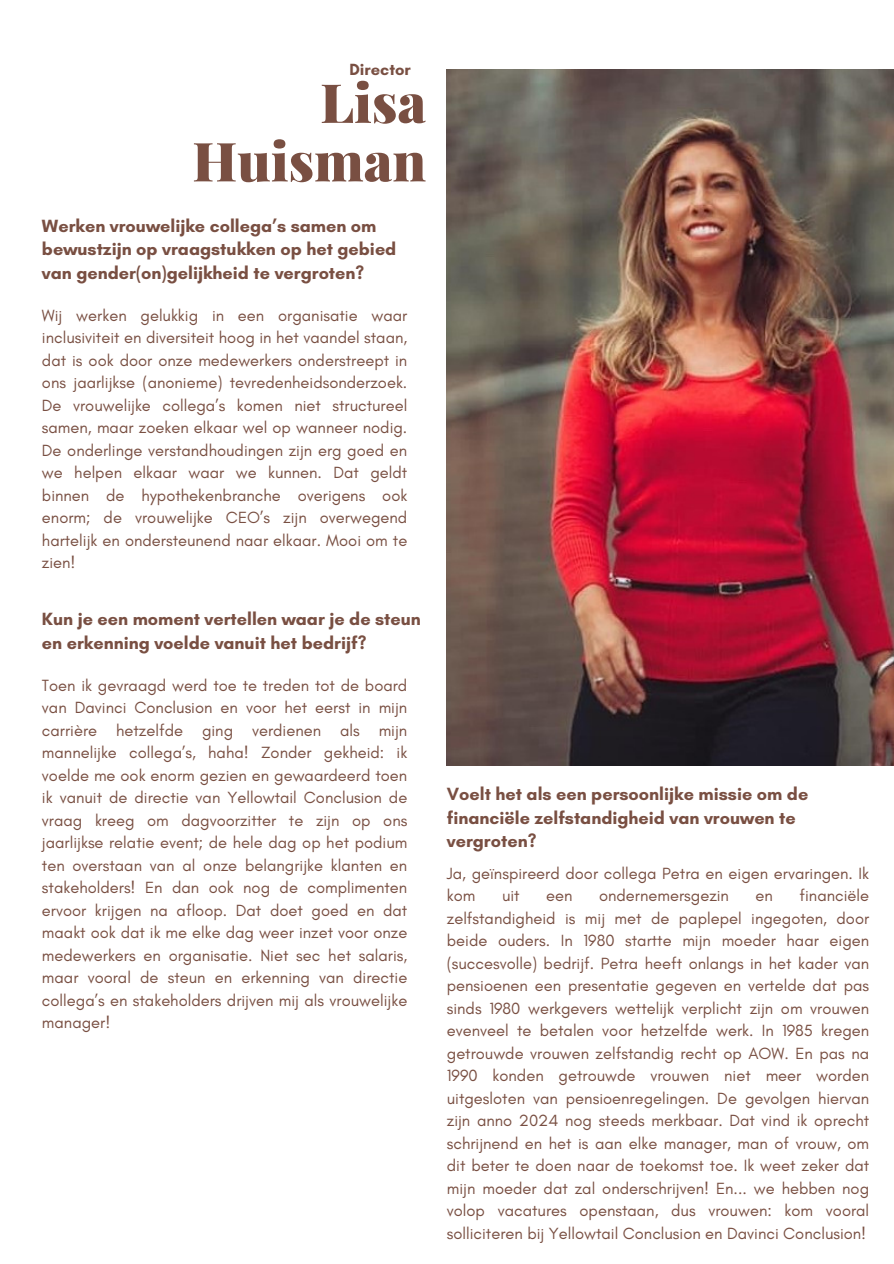
<style>
.page{position:relative;width:894px;height:1264px;background:#fff}
.page>*{position:absolute;margin:0;border:0;box-sizing:border-box;transform-origin:0 0}
.t1{font:900 54px/58.5px "Playfair Display";color:#794f42;text-align:right}
.t2{font:700 18px/23.7px "Glacial Indifference";color:#794f42}
.t3{font:16.5px/22.5px "Glacial Indifference";color:#794f42;text-align:justify}
.t4{font:700 16.5px "Glacial Indifference";color:#794f42}
</style>
<div class="page">
<img style="left:446px;top:70px;width:447px;height:695px">
<h2 class="t4" style="left:349px;top:60px;width:63px">Director</h2>
<h2 class="t1" style="left:192px;top:71px;width:235px">Lisa<br>Huisman</h2>
<p class="t2" style="left:42px;top:213px;width:356px">Werken vrouwelijke collega’s samen om bewustzijn op vraagstukken op het gebied van gender(on)gelijkheid te vergroten?</p>
<h1 class="t3" style="left:42px;top:304px;width:367px">Wij werken gelukkig in een organisatie waar inclusiviteit en diversiteit hoog in het vaandel staan, dat is ook door onze medewerkers onderstreept in ons jaarlijkse (anonieme) tevredenheidsonderzoek.<br>De vrouwelijke collega’s komen niet structureel samen, maar zoeken elkaar wel op wanneer nodig.<br>De onderlinge verstandhoudingen zijn erg goed en we helpen elkaar waar we kunnen. Dat geldt binnen de hypothekenbranche overigens ook enorm; de vrouwelijke CEO’s zijn overwegend hartelijk en ondersteunend naar elkaar. Mooi om te zien!</h1>
<h2 class="t2" style="left:42px;top:607px;width:380px">Kun je een moment vertellen waar je de steun en erkenning voelde vanuit het bedrijf?</h2>
<p class="t3" style="left:42px;top:673px;width:367px">Toen ik gevraagd werd toe te treden tot de board van Davinci Conclusion en voor het eerst in mijn carrière hetzelfde ging verdienen als mijn mannelijke collega’s, haha! Zonder gekheid: ik voelde me ook enorm gezien en gewaardeerd toen ik vanuit de directie van Yellowtail Conclusion de vraag kreeg om dagvoorzitter te zijn op ons jaarlijkse relatie event; de hele dag op het podium ten overstaan van al onze belangrijke klanten en stakeholders! En dan ook nog de complimenten ervoor krijgen na afloop. Dat doet goed en dat maakt ook dat ik me elke dag weer inzet voor onze medewerkers en organisatie. Niet sec het salaris, maar vooral de steun en erkenning van directie collega’s en stakeholders drijven mij als vrouwelijke manager!</p>
<h2 class="t2" style="left:446px;top:782px;width:363px">Voelt het als een persoonlijke missie om de financiële zelfstandigheid van vrouwen te vergroten?</h2>
<p class="t3" style="left:446px;top:861px;width:424px">Ja, geïnspireerd door collega Petra en eigen ervaringen. Ik kom</p>
<p class="t3" style="left:446px;top:884px;width:424px;text-indent:352px">financiële zelfstandigheid is mij met de paplepel ingegoten, door beide ouders. In 1980 startte mijn moeder haar eigen (succesvolle) bedrijf. Petra heeft onlangs in het kader van pensioenen een presentatie gegeven en vertelde dat pas sinds 1980 werkgevers wettelijk verplicht zijn om vrouwen evenveel te betalen voor hetzelfde werk. In 1985 kregen getrouwde vrouwen zelfstandig recht op AOW. En pas na 1990 konden getrouwde vrouwen niet meer worden uitgesloten van pensioenregelingen. De gevolgen hiervan zijn anno 2024 nog steeds merkbaar. Dat vind ik oprecht schrijnend en het is aan elke manager, man of vrouw, om dit beter te doen naar de toekomst toe. Ik weet zeker dat mijn moeder dat zal onderschrijven! En... we hebben nog volop vacatures openstaan, dus vrouwen: kom vooral solliciteren bij Yellowtail Conclusion en Davinci Conclusion!</p>
<p class="t3" style="left:502px;top:884px;width:19px">uit</p>
<p class="t3" style="left:546px;top:884px;width:28px">een</p>
<p class="t3" style="left:599px;top:884px;width:131px">ondernemersgezin</p>
<p class="t3" style="left:755px;top:884px;width:19px">en</p>
</div>
